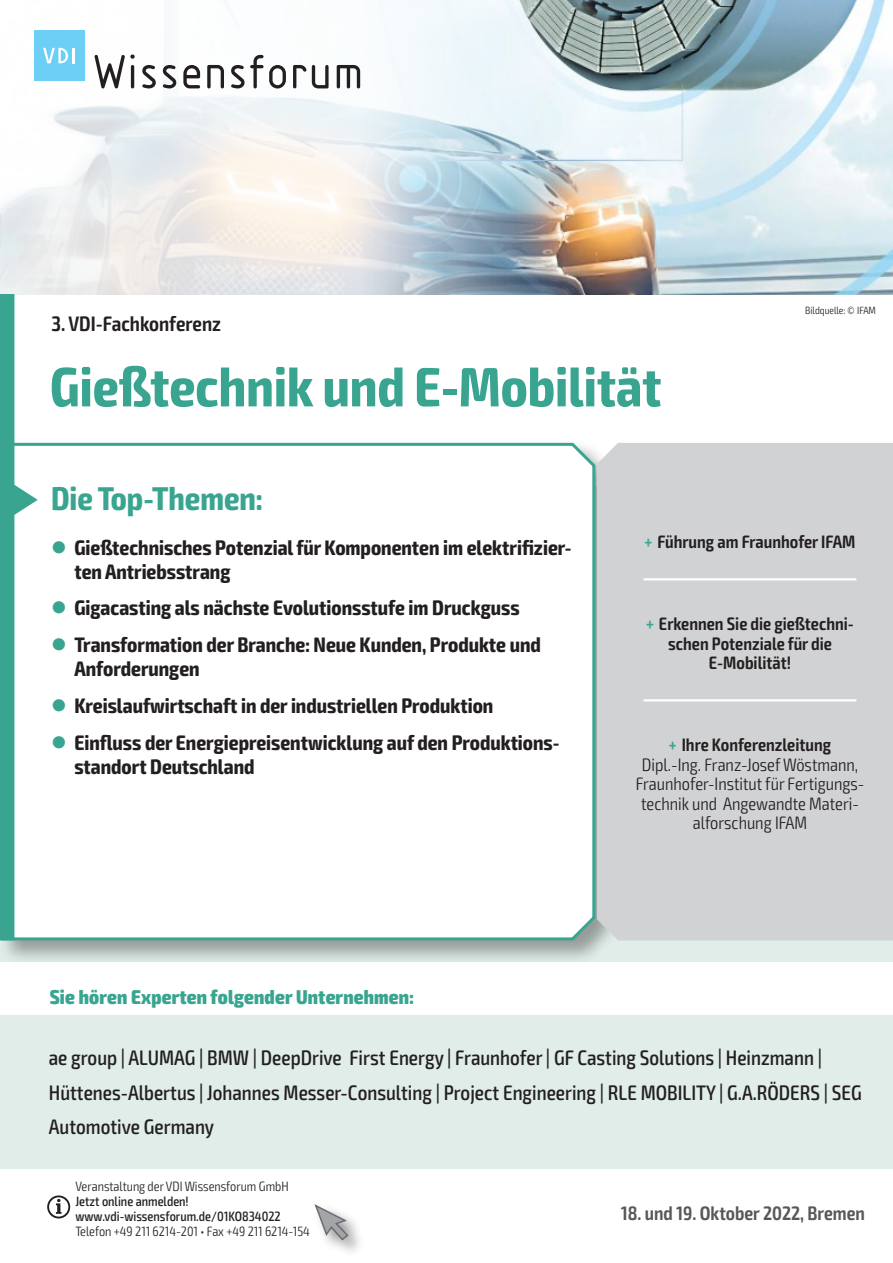
<style>
.page{position:relative;width:893px;height:1263px;background:#fff}
.page>*{position:absolute;margin:0;border:0;box-sizing:border-box;transform-origin:0 0}
.t1{font:700 condensed 55.5px "Exo 2";color:#39a590}
.t2{font:700 condensed 33px "Exo 2";color:#39a590}
.t3{font:700 condensed 21px/24px "Exo 2";color:#231f20}
.t4{font:500 condensed 21px/34.5px "Exo 2";color:#231f20}
.t5{font:600 condensed 21px "Exo 2";color:#231f20}
.t6{font:800 condensed 20.1px "Exo 2";letter-spacing:.01em;color:#39a590}
.t7{font:600 condensed 19.5px "Exo 2";color:#57585a}
.t8{font:300 condensed 18px/19.5px "Exo 2";color:#231f20;text-align:center}
.t9{font:600 condensed 18px/19.5px "Exo 2";color:#231f20;text-align:center}
.t10{font:300 condensed 13.5px "Exo 2";color:#231f20}
.t11{font:500 condensed 13.5px/15px "Exo 2";color:#231f20}
.t12{font:300 condensed 10.5px "Exo 2";color:#231f20}
.s1{color:#39a590}
.s2{font-weight:600;color:#39a590}
.s3{font-weight:600}
</style>
<div class="page">
<div style="left:0;top:1015px;width:893px;height:154px;background:#e0ede9"></div>
<div style="left:0;top:439px;width:620px;height:526px;background:#231f20;opacity:.4"></div>
<svg style="left:0;top:441px;width:597px;height:501px"></svg>
<img style="left:559px;top:0;width:334px;height:294px">
<svg style="left:0;top:0;width:559px;height:295px"></svg>
<svg style="left:94px;top:54px;width:41px;height:34px"></svg>
<svg style="left:142px;top:65px;width:14px;height:24px"></svg>
<svg style="left:163px;top:65px;width:13px;height:24px"></svg>
<svg style="left:183px;top:65px;width:17px;height:23px"></svg>
<svg style="left:207px;top:65px;width:17px;height:23px"></svg>
<svg style="left:231px;top:55px;width:55px;height:34px"></svg>
<svg style="left:293px;top:65px;width:36px;height:23px"></svg>
<svg style="left:337px;top:65px;width:23px;height:23px"></svg>
<div style="left:34px;top:30px;width:50px;height:51px;background:#6bcff6"></div>
<svg style="left:43px;top:48px;width:31px;height:15px"></svg>
<svg style="left:0;top:294px;width:38px;height:646px"></svg>
<div style="left:597px;top:443px;width:296px;height:497px;background:#d1d2d4"></div>
<hr style="left:644px;top:578px;width:212px;height:2px;background:#fff">
<hr style="left:644px;top:699px;width:212px;height:2px;background:#fff">
<svg style="left:47px;top:1195px;width:23px;height:23px"></svg>
<div style="left:312px;top:1201px;width:54px;height:57px;background:#231f20;opacity:.5"></div>
<svg style="left:314px;top:1203px;width:36px;height:38px"></svg>
<p class="t5" style="left:51px;top:311px;width:171px">3. VDI-Fachkonferenz</p>
<h1 class="t1" style="left:50px;top:354px;width:613px">Gießtechnik und E-Mobilität</h1>
<h2 class="t2" style="left:51px;top:478px;width:214px">Die Top-Themen:</h2>
<p class="t12" style="left:805px;top:304px;width:72px">Bildquelle: © IFAM</p>
<p class="t3" style="left:74px;top:536px;width:499px;text-indent:-23px"><span class="s1">●</span> Gießtechnisches Potenzial für Komponenten im elektrifizier&shy;ten Antriebsstrang</p>
<p class="t3" style="left:51px;top:597px;width:470px"><span class="s1">●</span> Gigacasting als nächste Evolutionsstufe im Druckguss</p>
<p class="t3" style="left:74px;top:633px;width:468px;text-indent:-23px"><span class="s1">●</span> Transformation der Branche: Neue Kunden, Produkte und<br>Anforderungen</p>
<p class="t3" style="left:51px;top:694px;width:444px"><span class="s1">●</span> Kreislaufwirtschaft in der industriellen Produktion</p>
<p class="t3" style="left:74px;top:731px;width:487px;text-indent:-23px"><span class="s1">●</span> Einfluss der Energiepreisentwicklung auf den Produktions&shy;standort Deutschland</p>
<p class="t6" style="left:50px;top:985px;width:366px">Sie hören Experten folgender Unternehmen:</p>
<p class="t9" style="left:645px;top:532px;width:212px"><span class="s1">+</span> Führung am Fraunhofer IFAM</p>
<p class="t9" style="left:646px;top:614px;width:209px"><span class="s1">+</span> Erkennen Sie die gießtechni&shy;schen Potenziale für die<br>E-Mobilität!</p>
<p class="t8" style="left:636px;top:735px;width:230px"><span class="s2">+</span> <span class="s3">Ihre Konferenzleitung<br></span>Dipl.-Ing. Franz-Josef Wöstmann,<br>Fraunhofer-Institut für Fertigungs&shy;technik und Angewandte Materi&shy;alforschung IFAM</p>
<p class="t4" style="left:49px;top:1041px;width:814px">ae group | ALUMAG | BMW | DeepDrive First Energy | Fraunhofer | GF Casting Solutions | Heinzmann |<br>Hüttenes-Albertus | Johannes Messer-Consulting | Project Engineering | RLE MOBILITY | G.A.RÖDERS | SEG<br>Automotive Germany</p>
<p class="t10" style="left:75px;top:1178px;width:215px">Veranstaltung der VDI Wissensforum GmbH</p>
<p class="t11" style="left:75px;top:1194px;width:207px">Jetzt online anmelden! www.vdi-wissensforum.de/01KO834022</p>
<p class="t10" style="left:75px;top:1223px;width:236px">Telefon +49 211 6214-201 • Fax +49 211 6214-154</p>
<p class="t7" style="left:621px;top:1202px;width:246px">18. und 19. Oktober 2022, Bremen</p>
</div>
